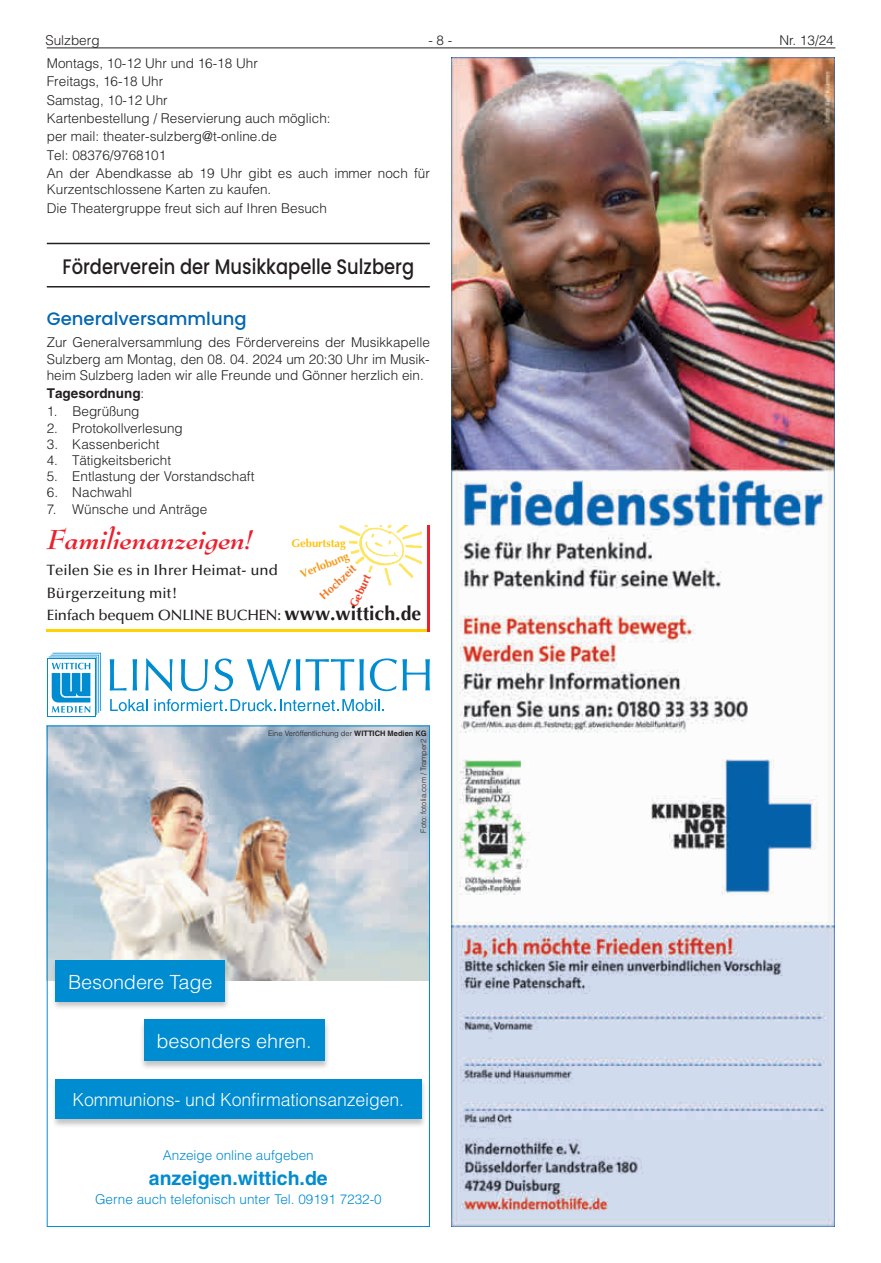
<style>
.page{position:relative;width:881px;height:1263px;background:#fff}
.page>*{position:absolute;margin:0;border:0;box-sizing:border-box;transform-origin:0 0}
.t1{font:italic 700 30px "Bernhard Modern";color:#ec1f2c}
.t2{font:500 21px "Poppins";color:#231f20;scale:.85 1}
.t3{font:19.5px "Helvetica LT Light 2";color:#fff}
.t4{font:700 19.5px "Helvetica LT";color:#008cd0}
.t5{font:18px "Helvetica LT Light 2";color:#fff}
.t6{font:500 18px "Poppins";color:#0166b3}
.t7{font:500 15px/22.5px "Optima LT";color:#231f20}
.t8{font:300 13.5px/18.3px "Helvetica LT";color:#231f20}
.t9{font:13.5px "Helvetica LT Light 2";color:#008cd0}
.t10{font:700 13.5px "Helvetica LT";color:#231f20}
.t11{font:700 11.25px "Optima LT";color:#fec210}
.t12{font:700 11.25px "Optima LT";color:#f89c1c}
.t13{font:700 11.25px "Optima LT";color:#f47921}
.t14{font:700 11.25px "Optima LT";color:#ef3e22}
.t15{font:300 7.5px "Helvetica LT";color:#231f20}
.s1{font-weight:300}
.s2{font-weight:700;font-size:19.5px}
.s3{font-weight:700}
</style>
<div class="page">
<hr style="left:47px;top:48px;width:788px;height:1px;background:#231f20">
<hr style="left:47px;top:243px;width:382px;height:1px;background:#231f20">
<hr style="left:47px;top:286px;width:382px;height:1px;background:#231f20">
<img style="left:451px;top:57px;width:382px;height:1170px">
<img style="left:49px;top:727px;width:378px;height:254px">
<div style="left:51px;top:960px;width:179px;height:50px;background:#231f20;opacity:.26"></div>
<div style="left:55px;top:960px;width:170px;height:41px;background:#008cd0"></div>
<div style="left:139px;top:1019px;width:190px;height:51px;background:#231f20;opacity:.26"></div>
<div style="left:144px;top:1020px;width:180px;height:41px;background:#008cd0"></div>
<div style="left:51px;top:1078px;width:375px;height:50px;background:#231f20;opacity:.26"></div>
<div style="left:55px;top:1079px;width:366px;height:40px;background:#008cd0"></div>
<svg style="left:110px;top:659px;width:27px;height:31px"></svg>
<svg style="left:145px;top:658px;width:27px;height:33px"></svg>
<svg style="left:181px;top:659px;width:27px;height:32px"></svg>
<svg style="left:214px;top:658px;width:19px;height:33px"></svg>
<svg style="left:247px;top:659px;width:117px;height:31px"></svg>
<svg style="left:370px;top:658px;width:59px;height:33px"></svg>
<div style="left:47px;top:658px;width:48px;height:59px;background:#008cd0"></div>
<div style="left:48px;top:659px;width:46px;height:57px;background:#fff"></div>
<svg style="left:49px;top:653px;width:52px;height:62px"></svg>
<svg style="left:110px;top:699px;width:37px;height:12px"></svg>
<svg style="left:154px;top:699px;width:230px;height:12px"></svg>
<hr style="left:47px;top:629px;width:382px;height:2px;background:#fed304">
<hr style="left:427px;top:525px;width:2px;height:106px;background:#ec1f2c">
<img style="left:339px;top:525px;width:82px;height:61px">
<div style="left:288px;top:536px;width:61px;height:13px;background:#fff"></div>
<svg style="left:339px;top:548px;width:35px;height:38px"></svg>
<p class="t8" style="left:45px;top:31px;width:56px">Sulzberg</p>
<p class="t8" style="left:428px;top:31px;width:26px">- 8 -</p>
<p class="t8" style="left:779px;top:31px;width:56px">Nr. 13/24</p>
<p class="t8" style="left:47px;top:54px;width:384px">Montags, 10-12 Uhr und 16-18 Uhr<br>Freitags, 16-18 Uhr<br>Samstag, 10-12 Uhr<br>Kartenbestellung / Reservierung auch möglich:<br>per mail: theater-sulzberg@t-online.de<br>Tel: 08376/9768101<br>An der Abendkasse ab 19 Uhr gibt es auch immer noch für</p>
<p class="t8" style="left:47px;top:180px;width:281px">Kurzentschlossene Karten zu kaufen.<br>Die Theatergruppe freut sich auf Ihren Besuch</p>
<h2 class="t2" style="left:62px;top:254px;width:415px">Förderverein der Musikkapelle Sulzberg</h2>
<h3 class="t6" style="left:47px;top:308px;width:201px">Generalversammlung</h3>
<p class="t8" style="left:47px;top:334px;width:384px;line-height:16.2px;text-align:justify">Zur Generalversammlung des Fördervereins der Musikkapelle Sulzberg am Montag, den 08. 04. 2024 um 20:30 Uhr im Musik&shy;heim Sulzberg laden wir alle Freunde und Gönner herzlich ein.</p>
<p class="t10" style="left:47px;top:385px;width:99px">Tagesordnung<span class="s1">:</span></p>
<p class="t8" style="left:47px;top:402px;width:94px">1. Begrüßung</p>
<p class="t8" style="left:47px;top:418px;width:137px">2. Protokollverlesung</p>
<p class="t8" style="left:47px;top:435px;width:114px">3. Kassenbericht</p>
<p class="t8" style="left:47px;top:451px;width:126px">4. Tätigkeitsbericht</p>
<p class="t8" style="left:47px;top:467px;width:209px">5. Entlastung der Vorstandschaft</p>
<p class="t8" style="left:47px;top:483px;width:87px">6. Nachwahl</p>
<p class="t8" style="left:47px;top:499px;width:162px">7. Wünsche und Anträge</p>
<h1 class="t1" style="left:47px;top:523px;width:206px">Familienanzeigen!</h1>
<p class="t7" style="left:47px;top:559px;width:376px">Teilen Sie es in Ihrer Heimat- und<br>Bürgerzeitung mit!<br>Einfach bequem ONLINE BUCHEN: <span class="s2">www.wittich.de</span></p>
<p class="t11" style="left:291px;top:536px;width:56px">Geburtstag</p>
<p class="t12" style="left:298px;top:568px;width:53px;rotate:-21deg">Verlobung</p>
<p class="t13" style="left:317px;top:592px;width:47px;rotate:-43deg">Hochzeit</p>
<p class="t14" style="left:347px;top:604px;width:37px;rotate:-65deg">Geburt</p>
<p class="t15" style="left:268px;top:729px;width:160px">Eine Veröffentlichung der <span class="s3">WITTICH Medien KG</span></p>
<p class="t15" style="left:418px;top:833px;width:95px;rotate:-90deg">Foto: fotolia.com / Tramper2</p>
<h3 class="t3" style="left:68px;top:969px;width:146px">Besondere Tage</h3>
<h3 class="t3" style="left:156px;top:1029px;width:157px">besonders ehren.</h3>
<h3 class="t5" style="left:73px;top:1088px;width:333px">Kommunions- und Konfirmationsanzeigen.</h3>
<p class="t9" style="left:163px;top:1147px;width:152px">Anzeige online aufgeben</p>
<h3 class="t4" style="left:149px;top:1166px;width:180px">anzeigen.wittich.de</h3>
<p class="t9" style="left:95px;top:1191px;width:288px">Gerne auch telefonisch unter Tel. 09191 7232-0</p>
</div>
